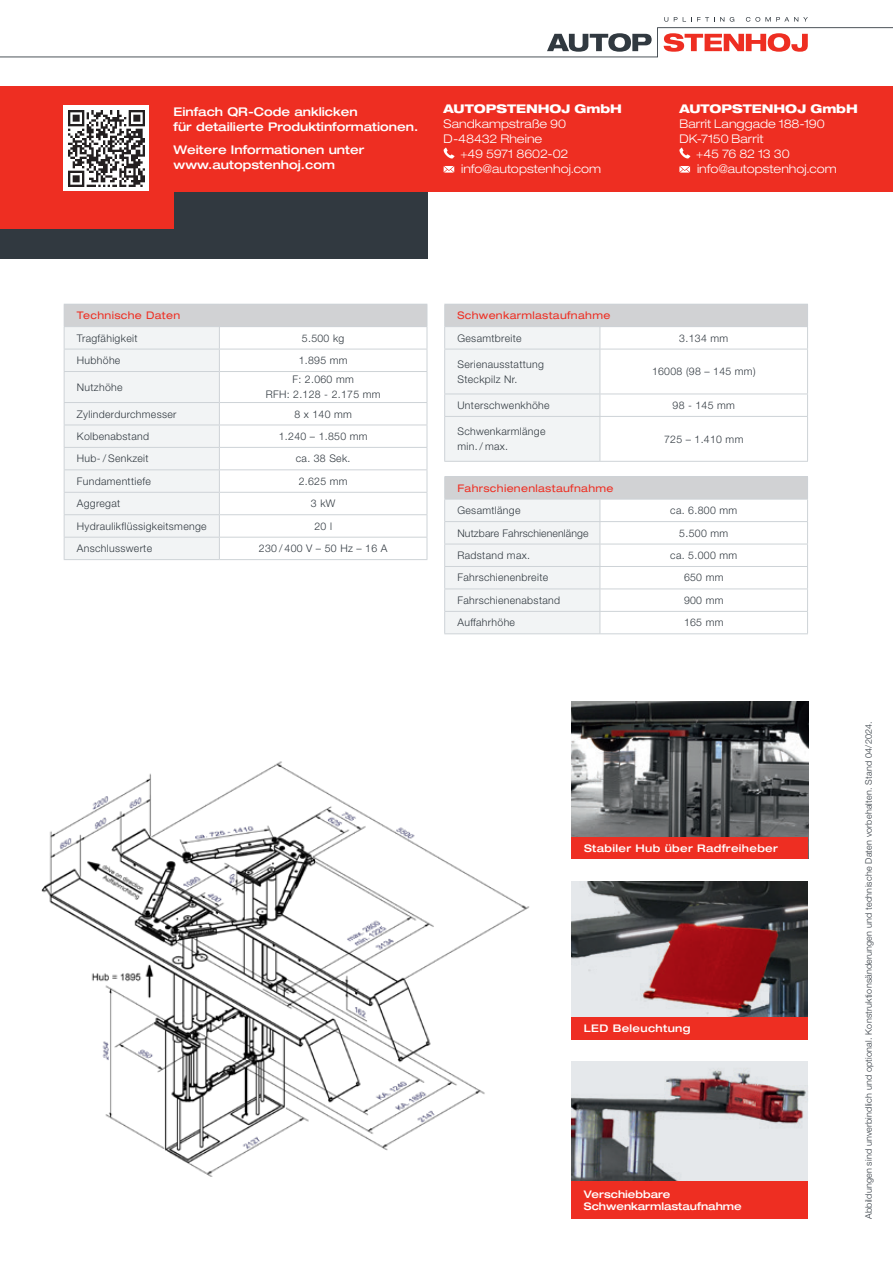
<style>
.page{position:relative;width:893px;height:1263px;background:#fff}
.page>*{position:absolute;margin:0;border:0;box-sizing:border-box;transform-origin:0 0}
.t1{font:300 expanded 12px/15px "Helvetica Neue LT Pro";color:#fff}
.Text_QR-Code_2017{font:500 expanded 12px/15px "Helvetica Neue LT Pro";color:#fff}
.t2{font:800 expanded 12px "Helvetica Neue LT Pro";letter-spacing:-.005em;color:#fff}
.Technische_Daten_Hauptspalte{font:300 10.5px "Helvetica Neue LT Pro";letter-spacing:.03em;color:#313940}
.Technische_Daten_-_Inhalt_zentriert{font:300 10.5px "Helvetica Neue LT Pro";letter-spacing:.03em;color:#313940}
.Technische_Daten_Kopfzeile_2017{font:expanded 10.5px "Helvetica Neue LT Pro";letter-spacing:.03em;color:#ee2e22}
.t3{font:500 expanded 10.5px "Helvetica Neue LT Pro";letter-spacing:.03em;color:#fff}
.t4{font:500 expanded 10.5px "Helvetica Neue LT Pro";color:#fff}
.Technische_Daten_Hauptspalte-2{font:300 10.5px "Helvetica Neue LT Pro";letter-spacing:.01em;color:#313940}
.t5{font:300 9px "Helvetica Neue LT Pro";letter-spacing:.02em;color:#313940}
</style>
<div class="page">
<svg style="left:0;top:17px;width:893px;height:40px"></svg>
<img style="left:571px;top:881px;width:237px;height:136px">
<img style="left:41px;top:761px;width:489px;height:416px">
<img style="left:571px;top:701px;width:237px;height:136px">
<img style="left:571px;top:1061px;width:237px;height:120px">
<div style="left:0;top:154px;width:427px;height:105px;background:#313940"></div>
<div style="left:0;top:86px;width:893px;height:105px;background:#ee2e22"></div>
<div style="left:508px;top:1094px;width:53px;height:121px;background:#fff"></div>
<div style="left:64px;top:304px;width:363px;height:23px;background:#d1d2d4"></div>
<svg style="left:427px;top:305px;width:1px;height:66px"></svg>
<hr style="left:427px;top:372px;width:1px;height:30px;background:#ced3d7">
<hr style="left:219px;top:349px;width:208px;height:1px;background:#ced3d7">
<hr style="left:219px;top:371px;width:208px;height:1px;background:#ced3d7">
<hr style="left:219px;top:402px;width:208px;height:1px;background:#ced3d7">
<hr style="left:219px;top:425px;width:208px;height:1px;background:#ced3d7">
<hr style="left:219px;top:447px;width:208px;height:1px;background:#ced3d7">
<hr style="left:219px;top:469px;width:208px;height:1px;background:#ced3d7">
<hr style="left:219px;top:492px;width:208px;height:1px;background:#ced3d7">
<hr style="left:219px;top:514px;width:208px;height:1px;background:#ced3d7">
<svg style="left:64px;top:327px;width:156px;height:233px"></svg>
<hr style="left:219px;top:537px;width:208px;height:1px;background:#ced3d7">
<svg style="left:427px;top:403px;width:1px;height:156px"></svg>
<hr style="left:219px;top:559px;width:208px;height:1px;background:#ced3d7">
<div style="left:445px;top:304px;width:362px;height:23px;background:#d1d2d4"></div>
<hr style="left:444px;top:304px;width:156px;height:1px;background:#ced3d7">
<hr style="left:600px;top:304px;width:208px;height:1px;background:#ced3d7">
<hr style="left:444px;top:461px;width:156px;height:1px;background:#ced3d7">
<svg style="left:444px;top:305px;width:157px;height:156px"></svg>
<hr style="left:600px;top:417px;width:1px;height:44px;background:#ced3d7">
<hr style="left:600px;top:326px;width:208px;height:1px;background:#ced3d7">
<svg style="left:807px;top:305px;width:1px;height:44px"></svg>
<hr style="left:807px;top:349px;width:1px;height:45px;background:#ced3d7">
<svg style="left:807px;top:395px;width:1px;height:21px"></svg>
<hr style="left:807px;top:417px;width:1px;height:44px;background:#ced3d7">
<hr style="left:600px;top:349px;width:208px;height:1px;background:#ced3d7">
<hr style="left:600px;top:394px;width:208px;height:1px;background:#ced3d7">
<hr style="left:600px;top:416px;width:208px;height:1px;background:#ced3d7">
<hr style="left:600px;top:461px;width:208px;height:1px;background:#ced3d7">
<div style="left:445px;top:477px;width:362px;height:22px;background:#d1d2d4"></div>
<hr style="left:444px;top:476px;width:156px;height:1px;background:#ced3d7">
<hr style="left:600px;top:476px;width:208px;height:1px;background:#ced3d7">
<svg style="left:444px;top:477px;width:157px;height:157px"></svg>
<hr style="left:600px;top:499px;width:208px;height:1px;background:#ced3d7">
<svg style="left:807px;top:477px;width:1px;height:156px"></svg>
<hr style="left:600px;top:521px;width:208px;height:1px;background:#ced3d7">
<hr style="left:600px;top:544px;width:208px;height:1px;background:#ced3d7">
<hr style="left:600px;top:566px;width:208px;height:1px;background:#ced3d7">
<hr style="left:600px;top:588px;width:208px;height:1px;background:#ced3d7">
<hr style="left:600px;top:611px;width:208px;height:1px;background:#ced3d7">
<hr style="left:600px;top:633px;width:208px;height:1px;background:#ced3d7">
<div style="left:571px;top:837px;width:237px;height:22px;background:#ee2e22"></div>
<div style="left:571px;top:1181px;width:237px;height:38px;background:#ee2e22"></div>
<div style="left:0;top:124px;width:174px;height:105px;background:#ee2e22"></div>
<img style="left:64px;top:106px;width:85px;height:85px">
<div style="left:571px;top:1017px;width:237px;height:22px;background:#ee2e22"></div>
<svg style="left:679px;top:148px;width:11px;height:11px"></svg>
<svg style="left:679px;top:166px;width:11px;height:7px"></svg>
<svg style="left:444px;top:148px;width:10px;height:11px"></svg>
<svg style="left:444px;top:166px;width:10px;height:7px"></svg>
<p class="Text_QR-Code_2017" style="left:174px;top:104px;width:246px">Einfach QR-Code anklicken<br>für detailierte Produktinformationen.</p>
<p class="Text_QR-Code_2017" style="left:174px;top:142px;width:192px">Weitere Informationen unter</p>
<p class="Text_QR-Code_2017" style="left:174px;top:157px;width:163px">www.autopstenhoj.com</p>
<p class="t2" style="left:444px;top:101px;width:180px">AUTOPSTENHOJ GmbH</p>
<p class="t1" style="left:444px;top:116px;width:124px">Sandkampstraße 90<br>D-48432 Rheine</p>
<p class="t1" style="left:460px;top:146px;width:142px">+49 5971 8602-02 info@autopstenhoj.com</p>
<p class="t2" style="left:679px;top:101px;width:180px">AUTOPSTENHOJ GmbH</p>
<p class="t1" style="left:679px;top:116px;width:147px">Barrit Langgade 188-190</p>
<p class="t1" style="left:679px;top:131px;width:86px">DK-7150 Barrit</p>
<p class="t1" style="left:696px;top:146px;width:95px">+45 76 82 13 30</p>
<p class="t1" style="left:697px;top:161px;width:141px">info@autopstenhoj.com</p>
<p class="Technische_Daten_Kopfzeile_2017" style="left:77px;top:309px;width:105px">Technische Daten</p>
<p class="Technische_Daten_Hauptspalte" style="left:77px;top:331px;width:62px">Tragfähigkeit</p>
<p class="Technische_Daten_-_Inhalt_zentriert" style="left:302px;top:331px;width:44px">5.500 kg</p>
<p class="Technische_Daten_Hauptspalte" style="left:77px;top:354px;width:45px">Hubhöhe</p>
<p class="Technische_Daten_-_Inhalt_zentriert" style="left:299px;top:354px;width:50px">1.895 mm</p>
<p class="Technische_Daten_Hauptspalte" style="left:77px;top:381px;width:47px">Nutzhöhe</p>
<p class="Technische_Daten_-_Inhalt_zentriert" style="left:293px;top:373px;width:63px">F: 2.060 mm</p>
<p class="Technische_Daten_-_Inhalt_zentriert" style="left:266px;top:388px;width:116px">RFH: 2.128 - 2.175 mm</p>
<p class="Technische_Daten_Hauptspalte" style="left:77px;top:407px;width:101px">Zylinderdurchmesser</p>
<p class="Technische_Daten_-_Inhalt_zentriert" style="left:294px;top:407px;width:59px">8 x 140 mm</p>
<p class="Technische_Daten_Hauptspalte" style="left:77px;top:430px;width:74px">Kolbenabstand</p>
<p class="Technische_Daten_-_Inhalt_zentriert" style="left:279px;top:430px;width:90px">1.240 – 1.850 mm</p>
<p class="Technische_Daten_Hauptspalte" style="left:77px;top:452px;width:73px">Hub- / Senkzeit</p>
<p class="Technische_Daten_-_Inhalt_zentriert" style="left:296px;top:452px;width:56px">ca. 38 Sek.</p>
<p class="Technische_Daten_Hauptspalte" style="left:77px;top:475px;width:76px">Fundamenttiefe</p>
<p class="Technische_Daten_-_Inhalt_zentriert" style="left:299px;top:475px;width:50px">2.625 mm</p>
<p class="Technische_Daten_Hauptspalte" style="left:77px;top:497px;width:45px">Aggregat</p>
<p class="Technische_Daten_-_Inhalt_zentriert" style="left:311px;top:497px;width:26px">3 kW</p>
<p class="Technische_Daten_Hauptspalte" style="left:77px;top:519px;width:131px">Hydraulikflüssigkeitsmenge</p>
<p class="Technische_Daten_-_Inhalt_zentriert" style="left:314px;top:519px;width:19px">20 l</p>
<p class="Technische_Daten_Hauptspalte" style="left:77px;top:542px;width:77px">Anschlusswerte</p>
<p class="Technische_Daten_-_Inhalt_zentriert" style="left:259px;top:542px;width:130px">230 / 400 V – 50 Hz – 16 A</p>
<p class="Technische_Daten_Kopfzeile_2017" style="left:457px;top:309px;width:154px">Schwenkarmlastaufnahme</p>
<p class="Technische_Daten_Hauptspalte" style="left:457px;top:331px;width:66px">Gesamtbreite</p>
<p class="Technische_Daten_-_Inhalt_zentriert" style="left:679px;top:331px;width:50px">3.134 mm</p>
<p class="Technische_Daten_Hauptspalte" style="left:457px;top:358px;width:88px">Serienausstattung</p>
<p class="Technische_Daten_Hauptspalte" style="left:457px;top:373px;width:61px">Steckpilz Nr.</p>
<p class="Technische_Daten_-_Inhalt_zentriert" style="left:652px;top:365px;width:105px">16008 (98 – 145 mm)</p>
<p class="Technische_Daten_Hauptspalte" style="left:457px;top:399px;width:94px">Unterschwenkhöhe</p>
<p class="Technische_Daten_-_Inhalt_zentriert" style="left:672px;top:399px;width:64px">98 - 145 mm</p>
<p class="Technische_Daten_Hauptspalte" style="left:457px;top:425px;width:90px">Schwenkarmlänge</p>
<p class="Technische_Daten_Hauptspalte" style="left:457px;top:440px;width:52px">min. / max.</p>
<p class="Technische_Daten_-_Inhalt_zentriert" style="left:664px;top:432px;width:81px">725 – 1.410 mm</p>
<p class="Technische_Daten_Kopfzeile_2017" style="left:457px;top:482px;width:158px">Fahrschienenlastaufnahme</p>
<p class="Technische_Daten_Hauptspalte" style="left:457px;top:504px;width:65px">Gesamtlänge</p>
<p class="Technische_Daten_-_Inhalt_zentriert" style="left:670px;top:504px;width:68px">ca. 6.800 mm</p>
<p class="Technische_Daten_Hauptspalte-2" style="left:457px;top:526px;width:133px">Nutzbare Fahrschienenlänge</p>
<p class="Technische_Daten_-_Inhalt_zentriert" style="left:679px;top:526px;width:50px">5.500 mm</p>
<p class="Technische_Daten_Hauptspalte" style="left:457px;top:549px;width:74px">Radstand max.</p>
<p class="Technische_Daten_-_Inhalt_zentriert" style="left:670px;top:549px;width:68px">ca. 5.000 mm</p>
<p class="Technische_Daten_Hauptspalte" style="left:457px;top:571px;width:92px">Fahrschienenbreite</p>
<p class="Technische_Daten_-_Inhalt_zentriert" style="left:684px;top:571px;width:41px">650 mm</p>
<p class="Technische_Daten_Hauptspalte" style="left:457px;top:594px;width:104px">Fahrschienenabstand</p>
<p class="Technische_Daten_-_Inhalt_zentriert" style="left:684px;top:594px;width:41px">900 mm</p>
<p class="Technische_Daten_Hauptspalte" style="left:457px;top:616px;width:59px">Auffahrhöhe</p>
<p class="Technische_Daten_-_Inhalt_zentriert" style="left:684px;top:616px;width:41px">165 mm</p>
<p class="t3" style="left:584px;top:841px;width:195px">Stabiler Hub über Radfreiheber</p>
<p class="t3" style="left:584px;top:1021px;width:108px">LED Beleuchtung</p>
<p class="t4" style="left:584px;top:1187px;width:88px">Verschiebbare</p>
<p class="t4" style="left:584px;top:1200px;width:159px">Schwenkarmlastaufnahme</p>
<p class="t5" style="left:863px;top:1219px;width:499px;rotate:-90deg">Abbildungen sind unverbindlich und optional. Konstruktionsänderungen und technische Daten vorbehalten. Stand 04/2024.</p>
</div>
